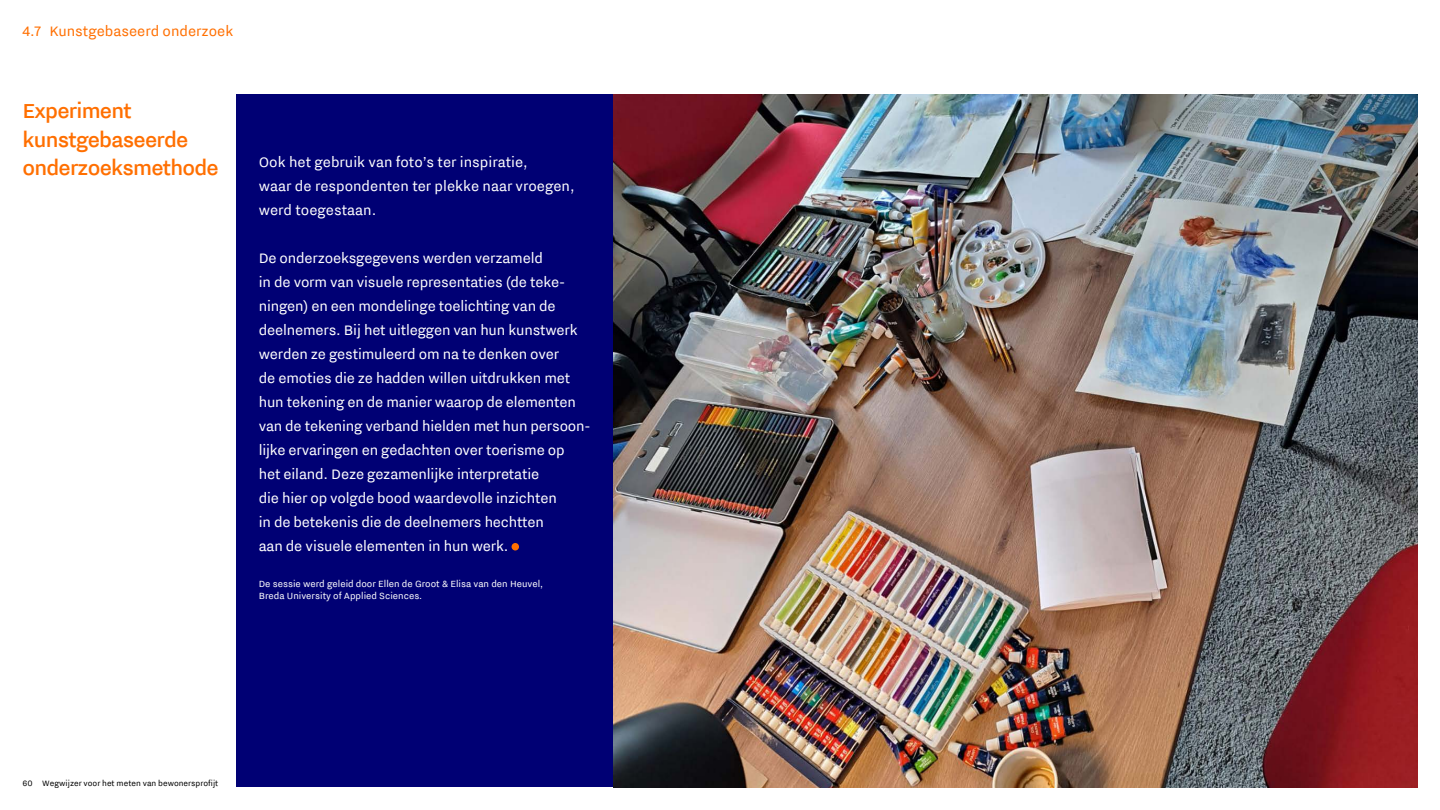
<style>
.page{position:relative;width:1440px;height:810px;background:#fff}
.page>*{position:absolute;margin:0;border:0;box-sizing:border-box;transform-origin:0 0}
.H4_-_Oranje{font:500 25.5px/28.5px "NL Nitti Grotesk";letter-spacing:-.03em;color:#ff6f00}
.Brood_-_Wit{font:17.25px/24px "NL Nitti Grotesk";letter-spacing:-.01em;color:#fff}
.t1{font:17.25px "NL Nitti Grotesk";color:#ff6f00}
.Onderschrift{font:11.25px/12px "NL Nitti Grotesk";color:#fff}
.t2{font:9.75px "NL Nitti Grotesk";color:#000}
</style>
<div class="page">
<div style="left:236px;top:94px;width:1182px;height:694px;background:#000074"></div>
<div style="left:512px;top:543px;width:7px;height:7px;background:#ff6f00;border-radius:50%"></div>
<img style="left:613px;top:94px;width:805px;height:694px">
<p class="t1" style="left:22px;top:21px;width:212px">4.7 Kunstgebaseerd onderzoek</p>
<p class="H4_-_Oranje" style="left:22px;top:96px;width:198px">Experiment kunstgebaseerde onderzoeksmethode</p>
<p class="Brood_-_Wit" style="left:259px;top:149px;width:318px">Ook het gebruik van foto’s ter inspiratie,<br>waar de respondenten ter plekke naar vroegen, werd toegestaan.</p>
<p class="Brood_-_Wit" style="left:259px;top:245px;width:333px">De onderzoeksgegevens werden verzameld<br>in de vorm van visuele representaties (de teke&shy;ningen) en een mondelinge toelichting van de deelnemers. Bij het uitleggen van hun kunstwerk werden ze gestimuleerd om na te denken over<br>de emoties die ze hadden willen uitdrukken met hun tekening en de manier waarop de elementen van de tekening verband hielden met hun persoon&shy;lijke ervaringen en gedachten over toerisme op<br>het eiland. Deze gezamenlijke interpretatie<br>die hier op volgde bood waardevolle inzichten<br>in de betekenis die de deelnemers hechtten<br>aan de visuele elementen in hun werk.</p>
<p class="Onderschrift" style="left:259px;top:577px;width:286px">De sessie werd geleid door Ellen de Groot &amp; Elisa van den Heuvel,<br>Breda University of Applied Sciences.</p>
<p class="t2" style="left:22px;top:777px;width:197px">60 Wegwijzer voor het meten van bewonersprofijt</p>
</div>
